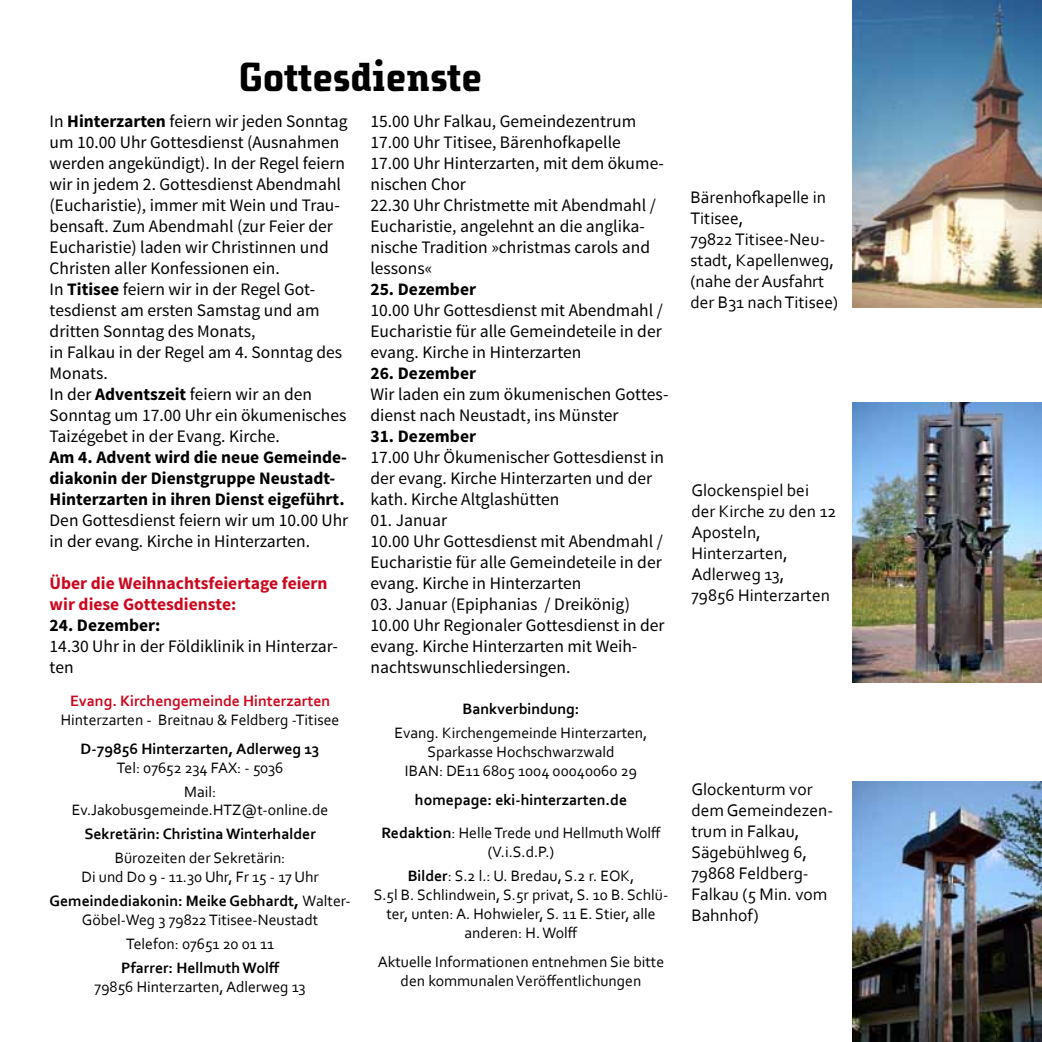
<style>
.page{position:relative;width:1042px;height:1042px;background:#fff}
.page>*{position:absolute;margin:0;border:0;box-sizing:border-box;transform-origin:0 0}
.t1{font:700 40.25px "Nakotica Barrow Slab";color:#000}
.t2{font:17.5px/21px "Source Sans Pro";color:#000}
.t3{font:17.5px/21px "Corbel";color:#000}
.t4{font:700 17.5px/21px "Source Sans Pro";color:#000}
.t5{font:700 17.5px/21px "Source Sans Pro";color:#cd071e}
.t6{font:15.75px/18.9px "Corbel";color:#000;text-align:center}
.t7{font:700 15.75px/33.8px "Corbel";color:#000;text-align:center}
.t8{font:700 15.75px "Corbel";color:#cd071e}
.s1{font-weight:700}
.s2{font-weight:400}
</style>
<div class="page">
<img style="left:852px;top:402px;width:190px;height:280px">
<img style="left:852px;top:0;width:190px;height:308px">
<img style="left:852px;top:781px;width:190px;height:261px">
<h1 class="t1" style="left:239px;top:50px;width:245px">Gottesdienste</h1>
<p class="t2" style="left:50px;top:111px;width:299px">In <span class="s1">Hinterzarten</span> feiern wir jeden Sonntag um 10.00 Uhr Gottesdienst (Ausnahmen werden angekündigt). In der Regel feiern wir in jedem 2. Gottesdienst Abendmahl (Eucharistie), immer mit Wein und Trau&shy;bensaft. Zum Abendmahl (zur Feier der Eucharistie) laden wir Christinnen und Christen aller Konfessionen ein.<br>In <span class="s1">Titisee</span> feiern wir in der Regel Got&shy;tesdienst am ersten Samstag und am dritten Sonntag des Monats,<br>in Falkau in der Regel am 4. Sonntag des Monats.<br>In der <span class="s1">Adventszeit</span> feiern wir an den Sonntag um 17.00 Uhr ein ökumenisches Taizégebet in der Evang. Kirche.</p>
<p class="t4" style="left:50px;top:448px;width:299px">Am 4. Advent wird die neue Gemeinde&shy;diakonin der Dienstgruppe Neustadt-<br>Hinterzarten in ihren Dienst eigeführt.</p>
<p class="t2" style="left:50px;top:510px;width:300px">Den Gottesdienst feiern wir um 10.00 Uhr in der evang. Kirche in Hinterzarten.</p>
<p class="t5" style="left:50px;top:574px;width:279px">Über die Weihnachtsfeiertage feiern wir diese Gottesdienste:</p>
<p class="t4" style="left:50px;top:616px;width:112px">24. Dezember:</p>
<p class="t2" style="left:50px;top:636px;width:290px">14.30 Uhr in der Földiklinik in Hinterzar&shy;ten</p>
<p class="t2" style="left:370px;top:111px;width:295px">15.00 Uhr Falkau, Gemeindezentrum<br>17.00 Uhr Titisee, Bärenhofkapelle<br>17.00 Uhr Hinterzarten, mit dem ökume&shy;nischen Chor<br>22.30 Uhr Christmette mit Abendmahl /<br>Eucharistie, angelehnt an die anglika&shy;nische Tradition »christmas carols and lessons«</p>
<p class="t4" style="left:370px;top:280px;width:107px">25. Dezember</p>
<p class="t2" style="left:370px;top:300px;width:294px;text-align:justify">10.00 Uhr Gottesdienst mit Abendmahl / Eucharistie für alle Gemeindeteile in der evang. Kirche in Hinterzarten</p>
<p class="t4" style="left:370px;top:364px;width:107px">26. Dezember</p>
<p class="t2" style="left:370px;top:384px;width:300px">Wir laden ein zum ökumenischen Gottes&shy;dienst nach Neustadt, ins Münster</p>
<p class="t4" style="left:370px;top:427px;width:107px">31. Dezember</p>
<p class="t2" style="left:370px;top:447px;width:295px">17.00 Uhr Ökumenischer Gottesdienst in der evang. Kirche Hinterzarten und der kath. Kirche Altglashütten</p>
<p class="t2" style="left:370px;top:510px;width:294px">01. Januar<br>10.00 Uhr Gottesdienst mit Abendmahl /<br>Eucharistie für alle Gemeindeteile in der evang. Kirche in Hinterzarten</p>
<p class="t2" style="left:370px;top:594px;width:296px">03. Januar (Epiphanias / Dreikönig)<br>10.00 Uhr Regionaler Gottesdienst in der evang. Kirche Hinterzarten mit Weih&shy;nachtswunschliedersingen.</p>
<p class="t8" style="left:70px;top:691px;width:262px">Evang. Kirchengemeinde Hinterzarten</p>
<p class="t6" style="left:61px;top:710px;width:280px">Hinterzarten - Breitnau &amp; Feldberg -Titisee</p>
<p class="t7" style="left:81px;top:731px;width:240px">D-79856 Hinterzarten, Adlerweg 13</p>
<p class="t6" style="left:117px;top:755px;width:168px;line-height:23.8px">Tel: 07652 234 FAX: - 5036<br>Mail:</p>
<p class="t6" style="left:72px;top:800px;width:258px">Ev.Jakobusgemeinde.HTZ@t-online.de</p>
<p class="t7" style="left:84px;top:817px;width:233px">Sekretärin: Christina Winterhalder</p>
<p class="t6" style="left:81px;top:848px;width:239px">Bürozeiten der Sekretärin:<br>Di und Do 9 - 11.30 Uhr, Fr 15 - 17 Uhr</p>
<p class="t6" style="left:50px;top:891px;width:302px"><span class="s1">Gemeindediakonin: Meike Gebhardt,</span> Walter-<br>Göbel-Weg 3 79822 Titisee-Neustadt</p>
<p class="t6" style="left:126px;top:933px;width:150px">Telefon: 07651 20 01 11</p>
<p class="t7" style="left:121px;top:950px;width:160px">Pfarrer: Hellmuth Wolff</p>
<p class="t6" style="left:95px;top:976px;width:212px">79856 Hinterzarten, Adlerweg 13</p>
<p class="t7" style="left:462px;top:691px;width:118px">Bankverbindung:</p>
<p class="t6" style="left:394px;top:723px;width:254px">Evang. Kirchengemeinde Hinterzarten,<br>Sparkasse Hochschwarzwald<br>IBAN: DE11 6805 1004 00040060 29</p>
<p class="t7" style="left:381px;top:782px;width:281px">homepage: eki-hinterzarten.de<br>Redaktion<span class="s2">: Helle Trede und Hellmuth Wolff</span></p>
<p class="t6" style="left:408px;top:840px;width:228px;line-height:23.8px">(V.i.S.d.P.)<br><span class="s1">Bilder</span>: S.2 l.: U. Bredau, S.2 r. EOK,</p>
<p class="t6" style="left:374px;top:885px;width:296px">S.5l B. Schlindwein, S.5r privat, S. 10 B. Schlü&shy;ter, unten: A. Hohwieler, S. 11 E. Stier, alle anderen: H. Wolff</p>
<p class="t6" style="left:378px;top:951px;width:288px">Aktuelle Informationen entnehmen Sie bitte den kommunalen Veröffentlichungen</p>
<p class="t3" style="left:690px;top:186px;width:149px">Bärenhofkapelle in<br>Titisee,<br>79822 Titisee-Neu&shy;stadt, Kapellenweg, (nahe der Ausfahrt der B31 nach Titisee)</p>
<p class="t3" style="left:691px;top:479px;width:147px">Glockenspiel bei der Kirche zu den 12<br>Aposteln,<br>Hinterzarten,<br>Adlerweg 13,<br>79856 Hinterzarten</p>
<p class="t3" style="left:691px;top:778px;width:143px">Glockenturm vor dem Gemeindezen&shy;trum in Falkau,<br>Sägebühlweg 6,<br>79868 Feldberg-<br>Falkau (5 Min. vom<br>Bahnhof)</p>
</div>
